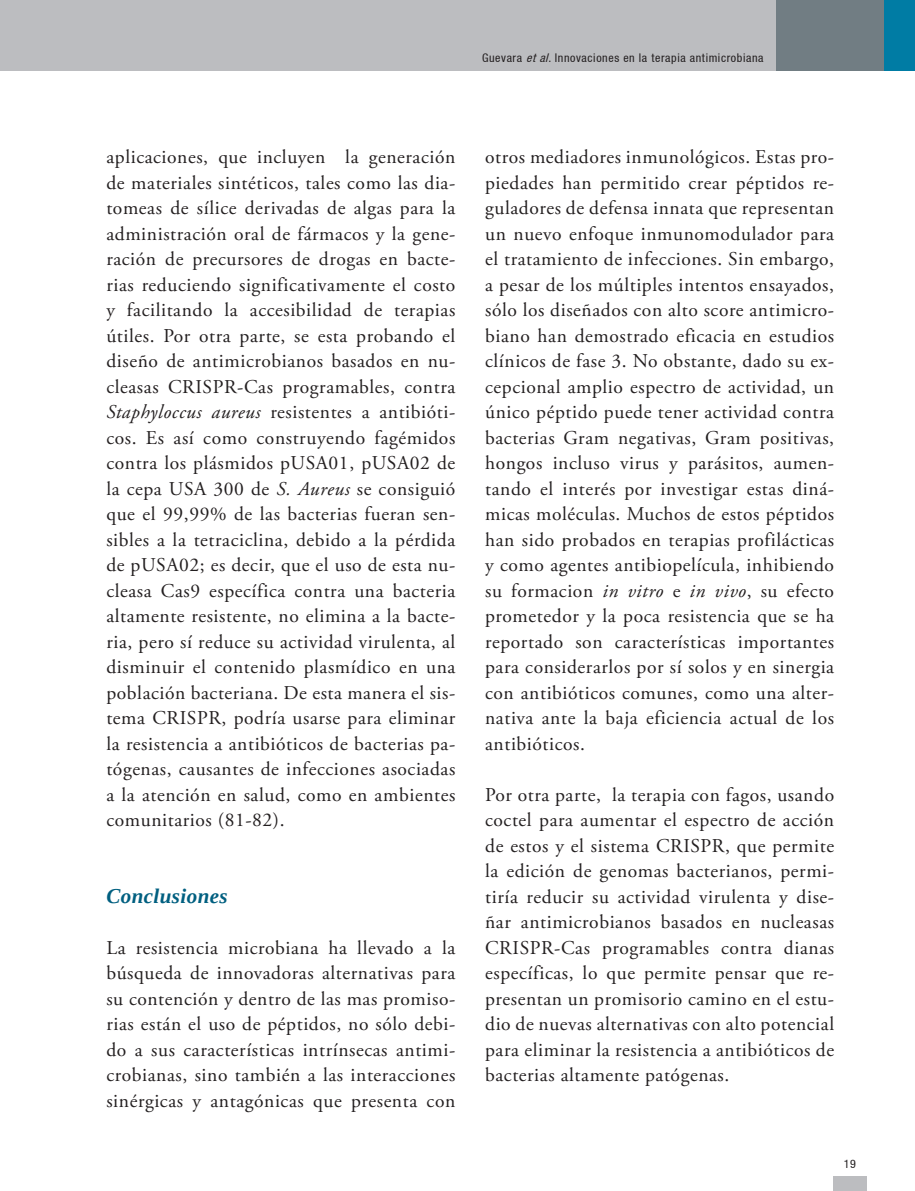
<style>
.page{position:relative;width:915px;height:1191px;background:#fff}
.page>*{position:absolute;margin:0;border:0;box-sizing:border-box;transform-origin:0 0}
.t1{font:italic 700 21px "Liberation Serif";letter-spacing:.02em;color:#005f80}
.t2{font:19.5px/25.5px "Adobe Garamond Pro";letter-spacing:.03em;color:#231f20;text-align:justify}
.t3{font:condensed 12px "Helvetica 57";letter-spacing:.05em;color:#231f20}
.s1{font-style:italic}
</style>
<div class="page">
<div style="left:832px;top:1175px;width:34px;height:16px;background:#bcbdc0"></div>
<div style="left:0;top:0;width:914px;height:71px;background:#bcbdc0"></div>
<div style="left:776px;top:0;width:138px;height:71px;background:#717d83"></div>
<div style="left:884px;top:0;width:30px;height:71px;background:#007ca4"></div>
<p class="t3" style="left:482px;top:51px;width:283px">Guevara <span class="s1">etal</span>. Innovaciones en la terapia antimicrobiana</p>
<p class="t2" style="left:106px;top:145px;width:350px">aplicaciones, que incluyen la generación de materiales sintéticos, tales como las dia&shy;tomeas de sílice derivadas de algas para la administración oral de fármacos y la gene&shy;ración de precursores de drogas en bacte&shy;rias reduciendo significativamente el costo y facilitando la accesibilidad de terapias útiles. Por otra parte, se esta probando el diseño de antimicrobianos basados en nu&shy;cleasas CRISPR-Cas programables, contra <span class="s1">Staphyloccus aureus</span> resistentes a antibióti&shy;cos. Es así como construyendo fagémidos contra los plásmidos pUSA01, pUSA02 de la cepa USA 300 de <span class="s1">S. Aureus</span> se consiguió que el 99,99% de las bacterias fueran sen&shy;sibles a la tetraciclina, debido a la pérdida de pUSA02; es decir, que el uso de esta nu&shy;cleasa Cas9 específica contra una bacteria altamente resistente, no elimina a la bacte&shy;ria, pero sí reduce su actividad virulenta, al disminuir el contenido plasmídico en una población bacteriana. De esta manera el sis&shy;tema CRISPR, podría usarse para eliminar la resistencia a antibióticos de bacterias pa&shy;tógenas, causantes de infecciones asociadas a la atención en salud, como en ambientes comunitarios (81-82).</p>
<p class="t1" style="left:106px;top:882px;width:123px">Conclusiones</p>
<p class="t2" style="left:106px;top:935px;width:350px">La resistencia microbiana ha llevado a la búsqueda de innovadoras alternativas para su contención y dentro de las mas promiso&shy;rias están el uso de péptidos, no sólo debi&shy;do a sus características intrínsecas antimi&shy;crobianas, sino también a las interacciones sinérgicas y antagónicas que presenta con</p>
<p class="t2" style="left:485px;top:145px;width:350px">otros mediadores inmunológicos. Estas pro&shy;piedades han permitido crear péptidos re&shy;guladores de defensa innata que representan un nuevo enfoque inmunomodulador para el tratamiento de infecciones. Sin embargo, a pesar de los múltiples intentos ensayados, sólo los diseñados con alto score antimicro&shy;biano han demostrado eficacia en estudios clínicos de fase 3. No obstante, dado su ex&shy;cepcional amplio espectro de actividad, un único péptido puede tener actividad contra bacterias Gram negativas, Gram positivas, hongos incluso virus y parásitos, aumen&shy;tando el interés por investigar estas diná&shy;micas moléculas. Muchos de estos péptidos han sido probados en terapias profilácticas y como agentes antibiopelícula, inhibiendo su formacion <span class="s1">in vitro</span> e <span class="s1">in vivo</span>, su efecto prometedor y la poca resistencia que se ha reportado son características importantes para considerarlos por sí solos y en sinergia con antibióticos comunes, como una alter&shy;nativa ante la baja eficiencia actual de los antibióticos.</p>
<p class="t2" style="left:485px;top:782px;width:350px">Por otra parte, la terapia con fagos, usando coctel para aumentar el espectro de acción de estos y el sistema CRISPR, que permite la edición de genomas bacterianos, permi&shy;tiría reducir su actividad virulenta y dise&shy;ñar antimicrobianos basados en nucleasas CRISPR-Cas programables contra dianas específicas, lo que permite pensar que re&shy;presentan un promisorio camino en el estu&shy;dio de nuevas alternativas con alto potencial para eliminar la resistencia a antibióticos de bacterias altamente patógenas.</p>
<p class="t3" style="left:843px;top:1156px;width:14px">19</p>
</div>
